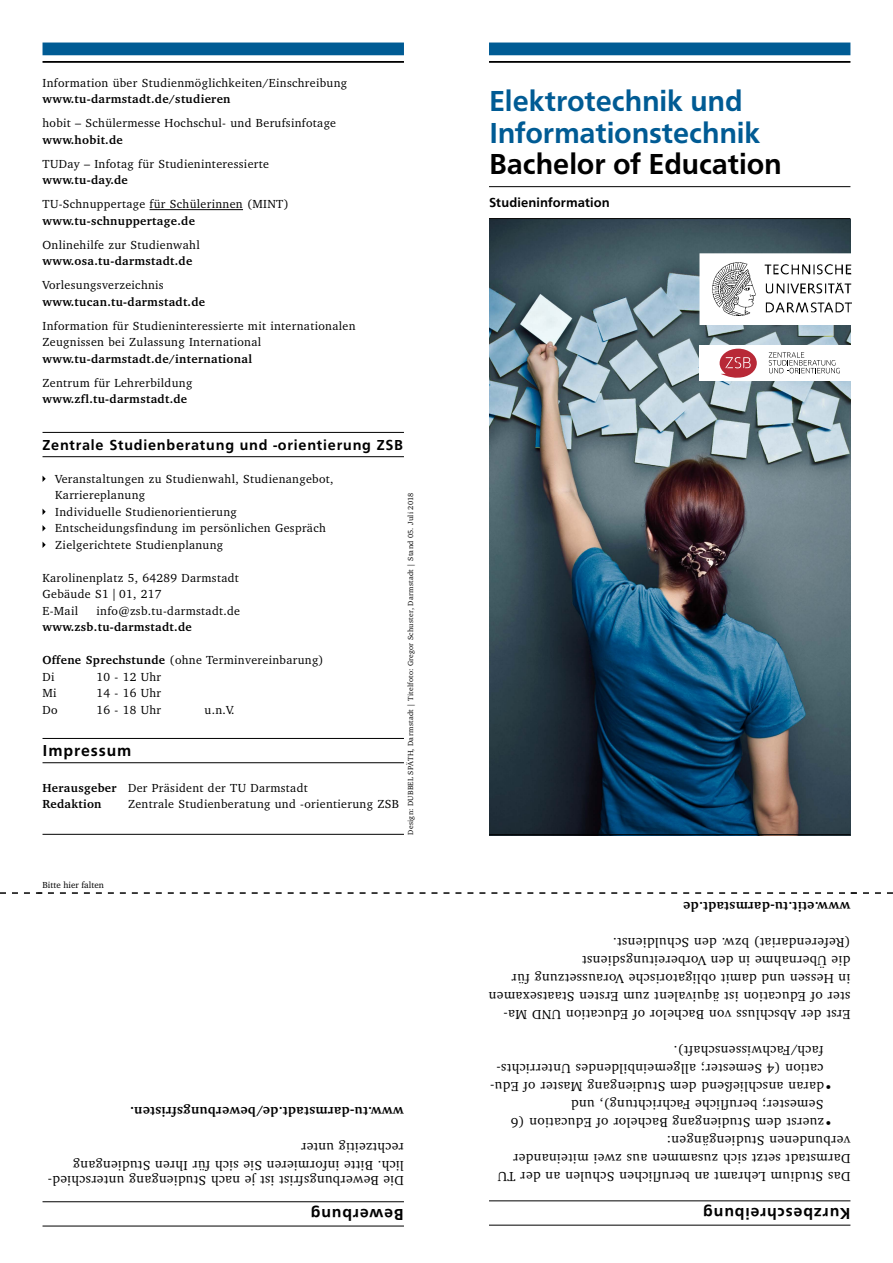
<style>
.page{position:relative;width:893px;height:1263px;background:#fff}
.page>*{position:absolute;margin:0;border:0;box-sizing:border-box;transform-origin:0 0}
.t1{font:500 30px/31.5px "Front Page Pro";letter-spacing:-.005em;color:#005b94}
.t2{font:500 30px "Front Page Pro";letter-spacing:-.005em;color:#000}
.t3{font:500 16.5px "Front Page Pro";letter-spacing:.055em;color:#000}
.t4{font:500 15px "Front Page Pro";letter-spacing:.05em;color:#000}
.t5{font:13.5px/18px "Charter";letter-spacing:.03em;color:#000}
.t6{font:700 13.5px "Charter";letter-spacing:.025em;color:#000}
.t7{font:500 13.5px "Front Page Pro";letter-spacing:.01em;color:#000}
.t8{font:12px/16.5px "Charter";letter-spacing:.03em;color:#000}
.t9{font:700 12px "Charter";letter-spacing:.03em;color:#000}
.t10{font:9px "Charter";color:#000}
.t11{font:7.5px "Charter";letter-spacing:.03em;color:#000}
.s1{font-weight:700}
</style>
<div class="page">
<img style="left:489px;top:219px;width:361px;height:615px">
<hr style="left:43px;top:1225px;width:361px;height:1px;background:#000">
<hr style="left:43px;top:1201px;width:361px;height:1px;background:#000">
<hr style="left:43px;top:834px;width:361px;height:1px;background:#000">
<hr style="left:150px;top:209px;width:93px;height:1px;background:#000">
<hr style="left:43px;top:432px;width:361px;height:1px;background:#000">
<hr style="left:43px;top:456px;width:361px;height:1px;background:#000">
<hr style="left:43px;top:738px;width:361px;height:1px;background:#000">
<hr style="left:43px;top:762px;width:361px;height:1px;background:#000">
<svg style="left:43px;top:476px;width:3px;height:6px"></svg>
<svg style="left:43px;top:509px;width:3px;height:6px"></svg>
<svg style="left:43px;top:525px;width:3px;height:6px"></svg>
<svg style="left:43px;top:542px;width:3px;height:6px"></svg>
<hr style="left:489px;top:1225px;width:361px;height:1px;background:#000">
<hr style="left:489px;top:1200px;width:361px;height:1px;background:#000">
<div style="left:700px;top:254px;width:192px;height:70px;background:#fff"></div>
<img style="left:712px;top:263px;width:139px;height:52px">
<div style="left:699px;top:253px;width:194px;height:72px;border:2px solid #fff"></div>
<hr style="left:489px;top:834px;width:361px;height:1px;background:#000">
<hr style="left:489px;top:61px;width:361px;height:2px;background:#000">
<hr style="left:43px;top:61px;width:361px;height:2px;background:#000">
<hr style="left:489px;top:218px;width:361px;height:1px;background:#000">
<hr style="left:489px;top:186px;width:361px;height:1px;background:#000">
<svg style="left:0;top:892px;width:893px;height:2px"></svg>
<div style="left:699px;top:346px;width:160px;height:35px;background:#fff"></div>
<svg style="left:769px;top:352px;width:71px;height:21px"></svg>
<svg style="left:720px;top:349px;width:37px;height:29px"></svg>
<div style="left:43px;top:43px;width:361px;height:12px;background:#005b94"></div>
<div style="left:489px;top:43px;width:361px;height:12px;background:#005b94"></div>
<p class="t8" style="left:43px;top:74px;width:306px">Information über Studienmöglichkeiten/Einschreibung</p>
<p class="t9" style="left:43px;top:92px;width:190px">www.tu-darmstadt.de/studieren</p>
<p class="t8" style="left:43px;top:115px;width:295px">hobit – Schülermesse Hochschul- und Berufsinfotage</p>
<p class="t9" style="left:43px;top:132px;width:82px">www.hobit.de</p>
<p class="t8" style="left:43px;top:155px;width:228px">TUDay – Infotag für Studieninteressierte</p>
<p class="t9" style="left:43px;top:173px;width:87px">www.tu-day.de</p>
<p class="t8" style="left:43px;top:196px;width:248px">TU-Schnuppertage für Schülerinnen (MINT)</p>
<p class="t9" style="left:43px;top:213px;width:154px">www.tu-schnuppertage.de</p>
<p class="t8" style="left:43px;top:236px;width:159px">Onlinehilfe zur Studienwahl</p>
<p class="t9" style="left:43px;top:254px;width:151px">www.osa.tu-darmstadt.de</p>
<p class="t8" style="left:43px;top:277px;width:123px">Vorlesungsverzeichnis</p>
<p class="t9" style="left:43px;top:294px;width:164px">www.tucan.tu-darmstadt.de</p>
<p class="t8" style="left:43px;top:317px;width:315px">Information für Studieninteressierte mit internationalen<br>Zeugnissen bei Zulassung International</p>
<p class="t9" style="left:43px;top:351px;width:211px">www.tu-darmstadt.de/international</p>
<p class="t8" style="left:43px;top:374px;width:151px">Zentrum für Lehrerbildung</p>
<p class="t9" style="left:43px;top:392px;width:146px">www.zfl.tu-darmstadt.de</p>
<p class="t4" style="left:43px;top:434px;width:362px">Zentrale Studienberatung und -orientierung ZSB</p>
<p class="t8" style="left:55px;top:470px;width:280px">Veranstaltungen zu Studienwahl, Studienangebot, Karriereplanung<br>Individuelle Studienorientierung Entscheidungsfindung im persönlichen Gespräch Zielgerichtete Studienplanung</p>
<p class="t8" style="left:43px;top:569px;width:198px">Karolinenplatz 5, 64289 Darmstadt<br>Gebäude S1 | 01, 217<br>E-Mail</p>
<p class="t11" style="left:406px;top:835px;width:343px;rotate:-90deg">Design: DUBBEL SPÄTH, Darmstadt | Titelfoto: Gregor Schuster, Darmstadt | Stand 05. Juli 2018</p>
<p class="t8" style="left:97px;top:602px;width:145px">info@zsb.tu-darmstadt.de</p>
<p class="t9" style="left:43px;top:620px;width:151px">www.zsb.tu-darmstadt.de</p>
<p class="t8" style="left:43px;top:652px;width:283px"><span class="s1">Offene Sprechstunde</span> (ohne Terminvereinbarung)<br>Di</p>
<p class="t8" style="left:97px;top:668px;width:66px">10 - 12 Uhr</p>
<p class="t8" style="left:43px;top:685px;width:16px">Mi</p>
<p class="t8" style="left:97px;top:685px;width:66px">14 - 16 Uhr</p>
<p class="t8" style="left:43px;top:701px;width:17px">Do</p>
<p class="t8" style="left:97px;top:701px;width:66px">16 - 18 Uhr</p>
<p class="t8" style="left:205px;top:701px;width:32px">u.n.V.</p>
<h2 class="t3" style="left:43px;top:738px;width:90px">Impressum</h2>
<p class="t8" style="left:43px;top:779px;width:267px"><span class="s1">Herausgeber</span> Der Präsident der TU Darmstadt<br><span class="s1">Redaktion</span></p>
<p class="t8" style="left:128px;top:796px;width:272px">Zentrale Studienberatung und -orientierung ZSB</p>
<p class="t10" style="left:43px;top:879px;width:63px">Bitte hier falten</p>
<p class="t6" style="left:404px;top:1119px;width:275px;rotate:-180deg">www.tu-darmstadt.de/bewerbungsfristen.</p>
<p class="t5" style="left:404px;top:1156px;width:104px;rotate:-180deg">rechtzeitig unter</p>
<p class="t5" style="left:404px;top:1188px;width:357px;line-height:15px;rotate:-180deg">Die Bewerbungsfrist ist je nach Studiengang unterschied&shy;lich. Bitte informieren Sie sich für Ihren Studiengang</p>
<h2 class="t3" style="left:404px;top:1226px;width:95px;rotate:-180deg">Bewerbung</h2>
<h1 class="t1" style="left:489px;top:83px;width:273px">Elektrotechnik und<br>Informationstechnik</h1>
<h1 class="t2" style="left:489px;top:142px;width:294px">Bachelor of Education</h1>
<p class="t7" style="left:489px;top:193px;width:122px">Studieninformation</p>
<p class="t6" style="left:850px;top:915px;width:169px;rotate:-180deg">www.etit.tu-darmstadt.de</p>
<p class="t5" style="left:850px;top:1023px;width:363px;rotate:-180deg">Erst der Abschluss von Bachelor of Education UND Ma&shy;ster of Education ist äquivalent zum Ersten Staatsexamen in Hessen und damit obligatorische Voraussetzung für<br>die Übernahme in den Vorbereitungsdienst (Referendariat) bzw. den Schuldienst.</p>
<p class="t5" style="left:823px;top:1095px;width:335px;text-indent:-9px;rotate:-180deg">•daran anschließend dem Studiengang Master of Edu&shy;cation (4 Semester; allgemeinbildendes Unterrichts&shy;fach/Fachwissenschaft).</p>
<p class="t5" style="left:823px;top:1131px;width:314px;text-indent:-9px;rotate:-180deg">•zuerst dem Studiengang Bachelor of Education (6<br>Semester; berufliche Fachrichtung), und</p>
<p class="t5" style="left:850px;top:1185px;width:354px;rotate:-180deg">Das Studium Lehramt an beruflichen Schulen an der TU<br>Darmstadt setzt sich zusammen aus zwei miteinander verbundenen Studiengängen:</p>
<h2 class="t3" style="left:850px;top:1225px;width:149px;rotate:-180deg">Kurzbeschreibung</h2>
</div>
